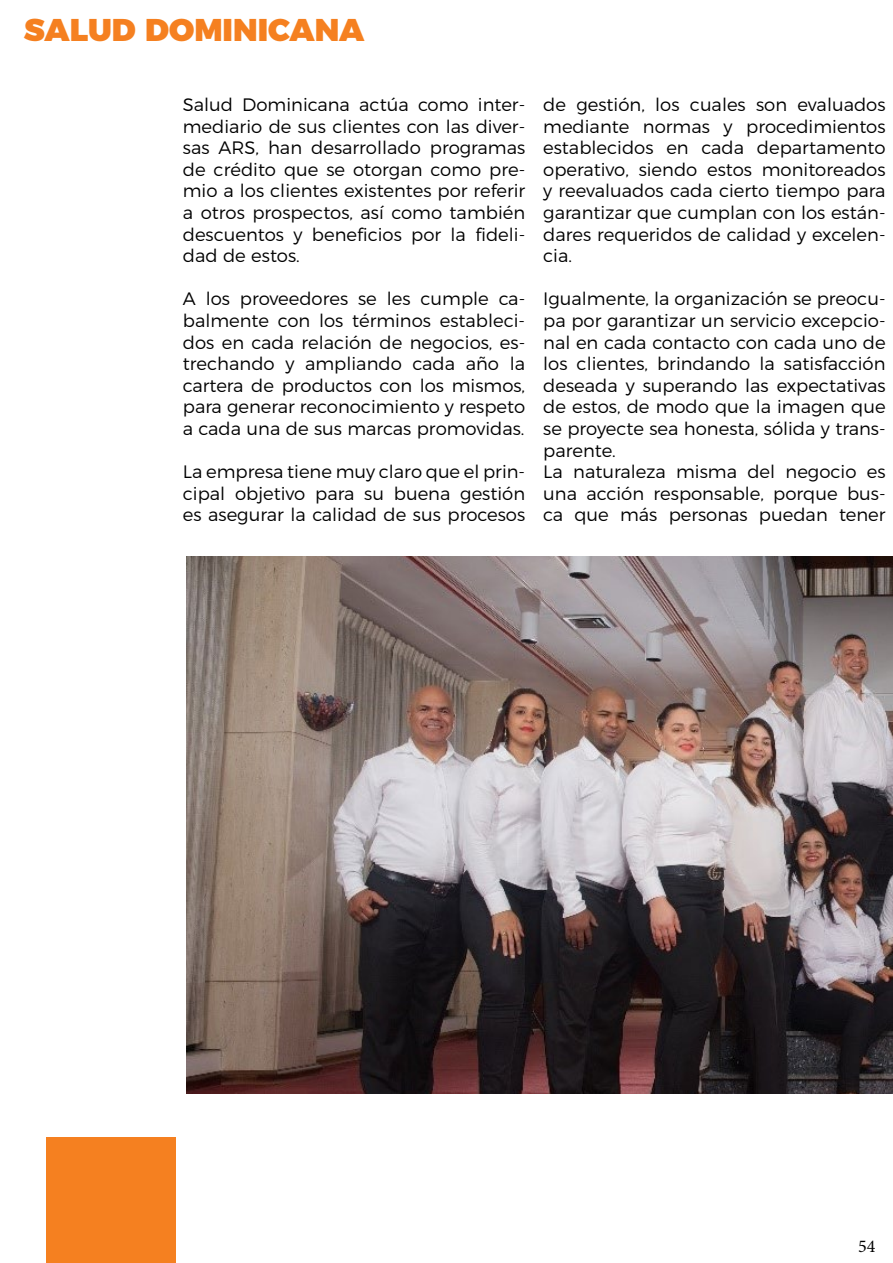
<style>
.page{position:relative;width:893px;height:1263px;background:#fff}
.page>*{position:absolute;margin:0;border:0;box-sizing:border-box;transform-origin:0 0}
.t1{font:900 31.5px "Montserrat";color:#f58020}
.t2{font:300 18px/21.6px "Montserrat";color:#000;text-align:justify}
.t3{font:18px "Minion Pro";color:#000}
</style>
<div class="page">
<div style="left:46px;top:1138px;width:129px;height:125px;background:#f58020"></div>
<img style="left:186px;top:556px;width:707px;height:538px">
<h1 class="t1" style="left:24px;top:3px;width:342px">SALUD DOMINICANA</h1>
<p class="t2" style="left:183px;top:92px;width:344px">Salud Dominicana actúa como inter&shy;mediario de sus clientes con las diver&shy;sas ARS, han desarrollado programas de crédito que se otorgan como pre&shy;mio a los clientes existentes por referir a otros prospectos, así como también descuentos y beneficios por la fideli&shy;dad de estos.</p>
<p class="t2" style="left:183px;top:287px;width:344px">A los proveedores se les cumple ca&shy;balmente con los términos estableci&shy;dos en cada relación de negocios, es&shy;trechando y ampliando cada año la cartera de productos con los mismos, para generar reconocimiento y respeto a cada una de sus marcas promovidas.</p>
<p class="t2" style="left:183px;top:459px;width:344px">La empresa tiene muy claro que el prin&shy;cipal objetivo para su buena gestión es asegurar la calidad de sus procesos</p>
<p class="t2" style="left:543px;top:92px;width:344px">de gestión, los cuales son evaluados mediante normas y procedimientos establecidos en cada departamento operativo, siendo estos monitoreados y reevaluados cada cierto tiempo para garantizar que cumplan con los están&shy;dares requeridos de calidad y excelen&shy;cia.</p>
<p class="t2" style="left:543px;top:287px;width:344px;text-align:left">Igualmente, la organización se preocu&shy;pa por garantizar un servicio excepcio&shy;nal en cada contacto con cada uno de los clientes, brindando la satisfacción deseada y superando las expectativas de estos, de modo que la imagen que se proyecte sea honesta, sólida y trans&shy;parente.<br>La naturaleza misma del negocio es una acción responsable, porque bus&shy;ca que más personas puedan tener</p>
<p class="t3" style="left:858px;top:1234px;width:19px">54</p>
</div>
